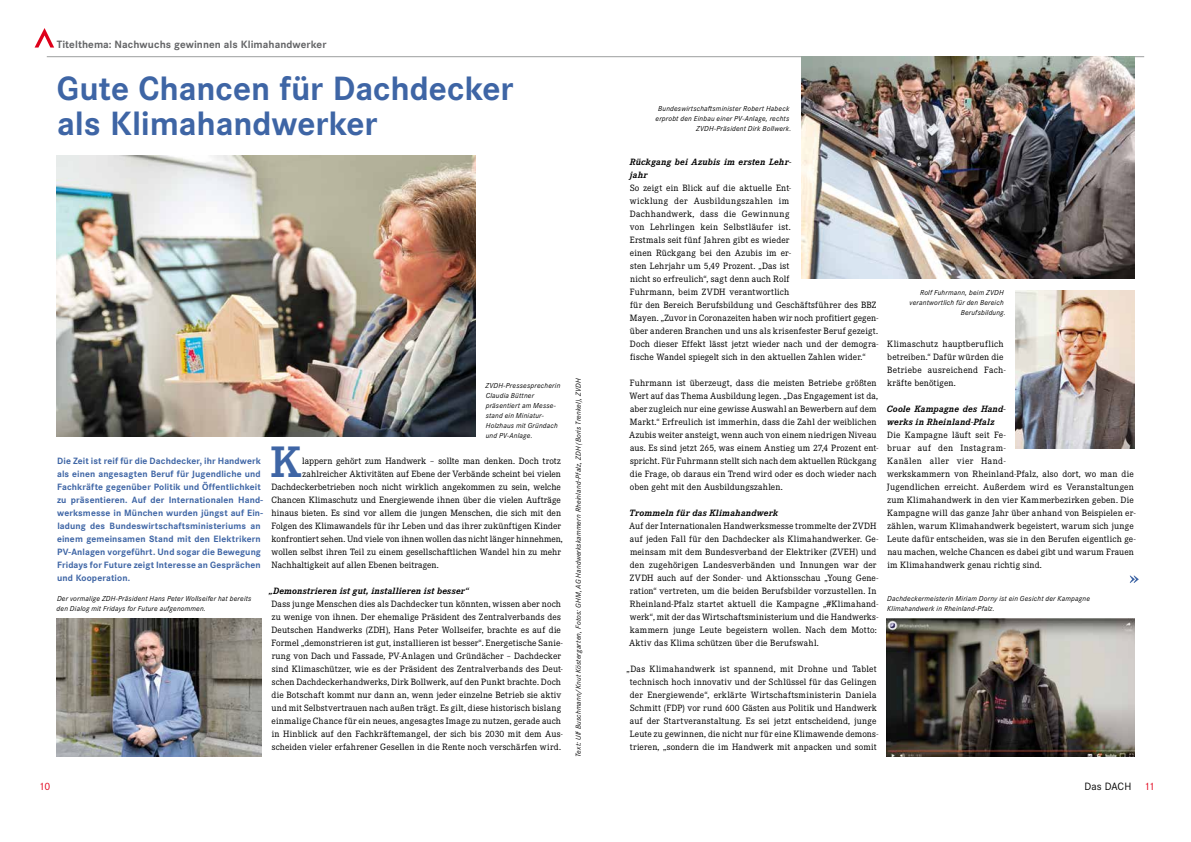
<style>
.page{position:relative;width:1191px;height:842px;background:#fff}
.page>*{position:absolute;margin:0;border:0;box-sizing:border-box;transform-origin:0 0}
.t1{font:700 45.8px "Corporate E Pro";color:#3e65a5}
.t2{font:700 35px/35px "Corporate S Pro";letter-spacing:-.005em;color:#3e65a5}
.t3{font:700 11px "Corporate S Pro";letter-spacing:.005em;color:#646567}
.t4{font:11px "Corporate S Pro";color:#000}
.t5{font:11px "Corporate S Pro";color:#e2001a}
.t6{font:9.5px/13px "Corporate E Pro";letter-spacing:.015em;color:#000}
.t7{font:700 9.5px/13px "Corporate S Pro";letter-spacing:.015em;color:#3e65a5}
.t8{font:italic 700 9.5px/13px "Corporate E Pro";letter-spacing:.02em;color:#000}
.t9{font:9.5px "Corporate E Pro";letter-spacing:-.005em;color:#000}
.t10{font:italic 7.5px/10px "Corporate S Pro";letter-spacing:.025em;color:#000}
.s1{color:#e2001a}
</style>
<div class="page">
<hr style="left:47px;top:56px;width:1097px;height:1px;background:#9c9e9f">
<img style="left:57px;top:156px;width:419px;height:281px">
<img style="left:57px;top:618px;width:204px;height:139px">
<img style="left:801px;top:57px;width:333px;height:222px">
<img style="left:1015px;top:290px;width:119px;height:159px">
<img style="left:887px;top:618px;width:247px;height:139px">
<svg style="left:35px;top:28px;width:19px;height:20px"></svg>
<svg style="left:1129px;top:575px;width:9px;height:8px"></svg>
<p class="t3" style="left:57px;top:36px;width:271px">Titelthema: Nachwuchs gewinnen als Klimahandwerker</p>
<h2 class="t2" style="left:57px;top:68px;width:458px">Gute Chancen für Dachdecker als Klimahandwerker</h2>
<p class="t10" style="left:485px;top:380px;width:76px">ZVDH-Pressesprecherin<br>Claudia Büttner präsentiert am Messe&shy;stand ein Miniatur-<br>Holzhaus mit Gründach und PV-Anlage.</p>
<p class="t7" style="left:57px;top:454px;width:207px">Die Zeit ist reif für die Dachdecker, ihr Handwerk als einen angesagten Beruf für Jugendliche und Fachkräfte gegenüber Politik und Öffentlichkeit zu präsentieren. Auf der Internationalen Hand&shy;werksmesse in München wurden jüngst auf Ein&shy;ladung des Bundeswirtschaftsministeriums an einem gemeinsamen Stand mit den Elektrikern PV-Anlagen vorgeführt. Und sogar die Bewegung Fridays for Future zeigt Interesse an Gesprächen und Kooperation.</p>
<h1 class="t1" style="left:270px;top:430px;width:33px">K</h1>
<p class="t6" style="left:302px;top:454px;width:260px">lappern gehört zum Handwerk – sollte man denken. Doch trotz</p>
<p class="t6" style="left:302px;top:467px;width:260px">zahlreicher Aktivitäten auf Ebene der Verbände scheint bei vielen</p>
<p class="t6" style="left:271px;top:480px;width:291px">Dachdeckerbetrieben noch nicht wirklich angekommen zu sein, welche</p>
<p class="t6" style="left:271px;top:493px;width:291px">Chancen Klimaschutz und Energiewende ihnen über die vielen Aufträge</p>
<p class="t6" style="left:271px;top:506px;width:291px">hinaus bieten. Es sind vor allem die jungen Menschen, die sich mit den</p>
<p class="t6" style="left:271px;top:519px;width:291px">Folgen des Klimawandels für ihr Leben und das ihrer zukünftigen Kinder</p>
<p class="t9" style="left:271px;top:533px;width:293px">konfrontiert sehen. Und viele von ihnen wollen das nicht länger hinnehmen,</p>
<p class="t6" style="left:271px;top:545px;width:291px">wollen selbst ihren Teil zu einem gesellschaftlichen Wandel hin zu mehr</p>
<p class="t6" style="left:271px;top:558px;width:169px">Nachhaltigkeit auf allen Ebenen beitragen.</p>
<p class="t8" style="left:269px;top:584px;width:201px">„Demonstrieren ist gut, installieren ist besser“</p>
<p class="t6" style="left:271px;top:597px;width:293px">Dass junge Menschen dies als Dachdecker tun könnten, wissen aber noch zu wenige von ihnen. Der ehemalige Präsident des Zentralverbands des Deutschen Handwerks (ZDH), Hans Peter Wollseifer, brachte es auf die Formel „demonstrieren ist gut, installieren ist besser“. Energetische Sanie&shy;rung von Dach und Fassade, PV-Anlagen und Gründächer – Dachdecker sind Klimaschützer, wie es der Präsident des Zentralverbands des Deut&shy;schen Dachdeckerhandwerks, Dirk Bollwerk, auf den Punkt brachte. Doch die Botschaft kommt nur dann an, wenn jeder einzelne Betrieb sie aktiv und mit Selbstvertrauen nach außen trägt. Es gilt, diese historisch bislang einmalige Chance für ein neues, angesagtes Image zu nutzen, gerade auch in Hinblick auf den Fachkräftemangel, der sich bis 2030 mit dem Aus&shy;scheiden vieler erfahrener Gesellen in die Rente noch verschärfen wird.</p>
<p class="t10" style="left:57px;top:593px;width:196px">Der vormalige ZDH-Präsident Hans Peter Wollseifer hat bereits den Dialog mit Fridays for Future aufgenommen.</p>
<p class="t10" style="left:573px;top:757px;width:380px;rotate:-90deg">Text: Ulf Buschmann/Knut Köstergarten, Fotos: GHM, AG Handwerkskammern Rheinland-Pfalz, ZDH (Boris Trenkel), ZVDH</p>
<p class="t10" style="left:655px;top:103px;width:137px;text-align:right">Bundeswirtschaftsminister Robert Habeck erprobt den Einbau einer PV-Anlage, rechts<br>ZVDH-Präsident Dirk Bollwerk.</p>
<p class="t8" style="left:629px;top:155px;width:163px">Rückgang bei Azubis im ersten Lehr&shy;jahr</p>
<p class="t6" style="left:629px;top:181px;width:250px">So zeigt ein Blick auf die aktuelle Ent-<br>wicklung der Ausbildungszahlen im<br>Dachhandwerk, dass die Gewinnung<br>von Lehrlingen kein Selbstläufer ist.<br>Erstmals seit fünf Jahren gibt es wieder<br>einen Rückgang bei den Azubis im er-<br>sten Lehrjahr um 5,49 Prozent. „Das ist<br>nicht so erfreulich“, sagt denn auch Rolf<br>Fuhrmann, beim ZVDH verantwortlich<br>für den Bereich Berufsbildung und Geschäftsführer des BBZ Mayen. „Zuvor in Coronazeiten haben wir noch profitiert gegen&shy;über anderen Branchen und uns als krisenfester Beruf gezeigt.<br>Doch dieser Effekt lässt jetzt wieder nach und der demogra&shy;fische Wandel spiegelt sich in den aktuellen Zahlen wider.“</p>
<p class="t6" style="left:629px;top:376px;width:251px">Fuhrmann ist überzeugt, dass die meisten Betriebe größten Wert auf das Thema Ausbildung legen. „Das Engagement ist da, aber zugleich nur eine gewisse Auswahl an Bewerbern auf dem Markt.“ Erfreulich ist immerhin, dass die Zahl der weiblichen Azubis weiter ansteigt, wenn auch von einem niedrigen Niveau aus. Es sind jetzt 265, was einem Anstieg um 27,4 Prozent ent&shy;spricht. Für Fuhrmann stellt sich nach dem aktuellen Rückgang die Frage, ob daraus ein Trend wird oder es doch wieder nach oben geht mit den Ausbildungszahlen.</p>
<p class="t8" style="left:629px;top:506px;width:150px">Trommeln für das Klimahandwerk</p>
<p class="t6" style="left:629px;top:519px;width:251px">Auf der Internationalen Handwerksmesse trommelte der ZVDH auf jeden Fall für den Dachdecker als Klimahandwerker. Ge&shy;meinsam mit dem Bundesverband der Elektriker (ZVEH) und den zugehörigen Landesverbänden und Innungen war der ZVDH auch auf der Sonder- und Aktionsschau „Young Gene&shy;ration“ vertreten, um die beiden Berufsbilder vorzustellen. In Rheinland-Pfalz startet aktuell die Kampagne „#Klimahand&shy;werk“, mit der das Wirtschaftsministerium und die Handwerks&shy;kammern junge Leute begeistern wollen. Nach dem Motto:<br>Aktiv das Klima schützen über die Berufswahl.</p>
<p class="t6" style="left:626px;top:662px;width:253px;text-align:center">„Das Klimahandwerk ist spannend, mit Drohne und Tablet technisch hoch innovativ und der Schlüssel für das Gelingen der Energiewende“, erklärte Wirtschaftsministerin Daniela Schmitt (FDP) vor rund 600 Gästen aus Politik und Handwerk auf der Startveranstaltung. Es sei jetzt entscheidend, junge Leute zu gewinnen, die nicht nur für eine Klimawende demons&shy;trieren, „sondern die im Handwerk mit anpacken und somit</p>
<p class="t10" style="left:909px;top:287px;width:98px;text-align:right">Rolf Fuhrmann, beim ZVDH verantwortlich für den Bereich<br>Berufsbildung.</p>
<p class="t6" style="left:887px;top:337px;width:120px">Klimaschutz hauptberuflich betreiben.“ Dafür würden die<br>Betriebe ausreichend Fach&shy;kräfte benötigen.</p>
<p class="t8" style="left:887px;top:402px;width:120px">Coole Kampagne des Hand&shy;werks in Rheinland-Pfalz</p>
<p class="t6" style="left:887px;top:428px;width:250px">Die Kampagne läuft seit Fe-<br>bruar auf den Instagram-<br>Kanälen aller vier Hand-<br>werkskammern von Rheinland-Pfalz, also dort, wo man die Jugendlichen erreicht. Außerdem wird es Veranstaltungen zum Klimahandwerk in den vier Kammerbezirken geben. Die Kampagne will das ganze Jahr über anhand von Beispielen er&shy;zählen, warum Klimahandwerk begeistert, warum sich junge Leute dafür entscheiden, was sie in den Berufen eigentlich ge&shy;nau machen, welche Chancen es dabei gibt und warum Frauen im Klimahandwerk genau richtig sind.</p>
<p class="t10" style="left:887px;top:593px;width:204px">Dachdeckermeisterin Miriam Dorny ist ein Gesicht der Kampagne<br>Klimahandwerk in Rheinland-Pfalz.</p>
<p class="t5" style="left:39px;top:778px;width:13px">10</p>
<p class="t4" style="left:1084px;top:778px;width:72px">Das DACH <span class="s1">11</span></p>
</div>
